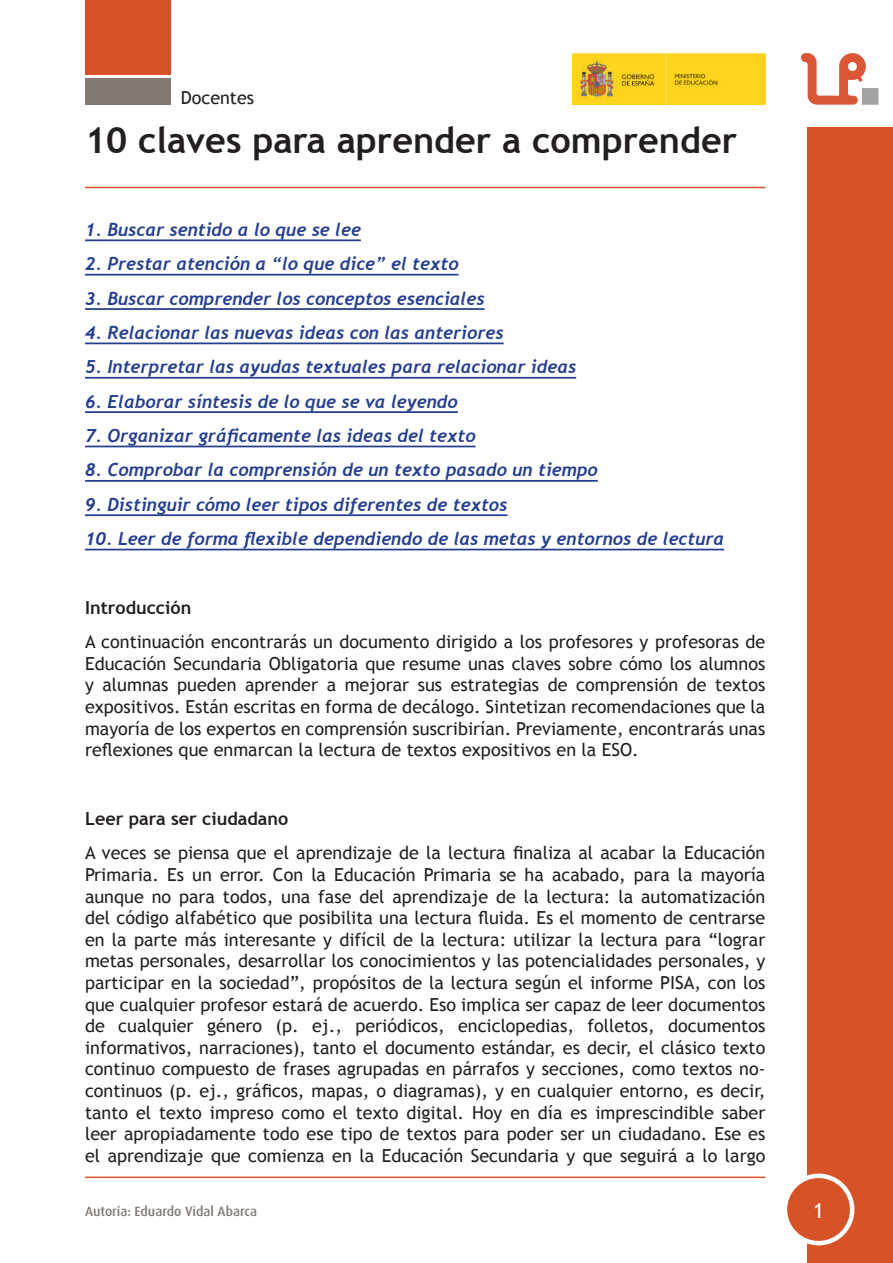
<style>
.page{position:relative;width:893px;height:1263px;background:#fff}
.page>*{position:absolute;margin:0;border:0;box-sizing:border-box;transform-origin:0 0}
.t1{font:700 36px "Trebuchet MS";color:#231f20}
.t2{font:21px "Trebuchet MS";color:#fff}
.t3{font:18px/21.6px "Trebuchet MS";color:#231f20;text-align:justify}
.t4{font:italic 700 18px "Trebuchet";color:#253f8e}
.t5{font:700 18px "Trebuchet MS";color:#231f20}
.t6{font:500 13.5px "Dax";color:#7f7b72}
</style>
<div class="page">
<div style="left:85px;top:0;width:85px;height:74px;background:#d75327"></div>
<div style="left:85px;top:78px;width:85px;height:27px;background:#7f7b72"></div>
<hr style="left:85px;top:187px;width:680px;height:1px;background:#d75327">
<hr style="left:85px;top:1176px;width:680px;height:2px;background:#d75327">
<div style="left:808px;top:128px;width:85px;height:1135px;background:#d75327"></div>
<div style="left:785px;top:1176px;width:67px;height:67px;background:#d75327;border-radius:50%"></div>
<div style="left:783px;top:1173px;width:71px;height:72px;border:4px solid #fff;border-radius:50%"></div>
<img style="left:801px;top:53px;width:78px;height:52px">
<img style="left:572px;top:53px;width:193px;height:52px">
<hr style="left:85px;top:239px;width:276px;height:2px;background:#253f8e">
<hr style="left:85px;top:274px;width:374px;height:2px;background:#253f8e">
<hr style="left:85px;top:308px;width:399px;height:2px;background:#253f8e">
<hr style="left:85px;top:342px;width:419px;height:2px;background:#253f8e">
<hr style="left:85px;top:377px;width:491px;height:2px;background:#253f8e">
<hr style="left:85px;top:411px;width:373px;height:2px;background:#253f8e">
<hr style="left:85px;top:446px;width:391px;height:1px;background:#253f8e">
<hr style="left:85px;top:480px;width:513px;height:2px;background:#253f8e">
<hr style="left:85px;top:514px;width:422px;height:2px;background:#253f8e">
<hr style="left:85px;top:549px;width:639px;height:1px;background:#253f8e">
<p class="t3" style="left:181px;top:87px;width:75px">Docentes</p>
<h1 class="t1" style="left:85px;top:118px;width:654px">10 claves para aprender a comprender</h1>
<p class="t4" style="left:85px;top:218px;width:277px">1. Buscar sentido a lo que se lee</p>
<p class="t4" style="left:85px;top:253px;width:375px">2. Prestar atención a “lo que dice” el texto</p>
<p class="t4" style="left:85px;top:287px;width:401px">3. Buscar comprender los conceptos esenciales</p>
<p class="t4" style="left:85px;top:322px;width:420px">4. Relacionar las nuevas ideas con las anteriores</p>
<p class="t4" style="left:85px;top:356px;width:493px">5. Interpretar las ayudas textuales para relacionar ideas</p>
<p class="t4" style="left:85px;top:390px;width:374px">6. Elaborar síntesis de lo que se va leyendo</p>
<p class="t4" style="left:85px;top:425px;width:392px">7. Organizar gráficamente las ideas del texto</p>
<p class="t4" style="left:85px;top:459px;width:514px">8. Comprobar la comprensión de un texto pasado un tiempo</p>
<p class="t4" style="left:85px;top:493px;width:424px">9. Distinguir cómo leer tipos diferentes de textos</p>
<p class="t4" style="left:85px;top:528px;width:641px">10. Leer de forma flexible dependiendo de las metas y entornos de lectura</p>
<p class="t5" style="left:85px;top:596px;width:108px">Introducción</p>
<p class="t3" style="left:85px;top:631px;width:682px">A continuación encontrarás un documento dirigido a los profesores y profesoras de Educación Secundaria Obligatoria que resume unas claves sobre cómo los alumnos y alumnas pueden aprender a mejorar sus estrategias de comprensión de textos expositivos. Están escritas en forma de decálogo. Sintetizan recomendaciones que la mayoría de los expertos en comprensión suscribirían. Previamente, encontrarás unas reflexiones que enmarcan la lectura de textos expositivos en la ESO.</p>
<p class="t5" style="left:85px;top:807px;width:205px">Leer para ser ciudadano</p>
<p class="t3" style="left:85px;top:842px;width:682px">A veces se piensa que el aprendizaje de la lectura finaliza al acabar la Educación Primaria. Es un error. Con la Educación Primaria se ha acabado, para la mayoría aunque no para todos, una fase del aprendizaje de la lectura: la automatización del código alfabético que posibilita una lectura fluida. Es el momento de centrarse en la parte más interesante y difícil de la lectura: utilizar la lectura para “lograr metas personales, desarrollar los conocimientos y las potencialidades personales, y participar en la sociedad”, propósitos de la lectura según el informe PISA, con los que cualquier profesor estará de acuerdo. Eso implica ser capaz de leer documentos de cualquier género (p. ej., periódicos, enciclopedias, folletos, documentos informativos, narraciones), tanto el documento estándar, es decir, el clásico texto continuo compuesto de frases agrupadas en párrafos y secciones, como textos no&shy;continuos (p. ej., gráficos, mapas, o diagramas), y en cualquier entorno, es decir, tanto el texto impreso como el texto digital. Hoy en día es imprescindible saber leer apropiadamente todo ese tipo de textos para poder ser un ciudadano. Ese es el aprendizaje que comienza en la Educación Secundaria y que seguirá a lo largo</p>
<p class="t6" style="left:85px;top:1204px;width:174px">Autoría: Eduardo Vidal Abarca</p>
<p class="t2" style="left:813px;top:1198px;width:13px">1</p>
</div>
